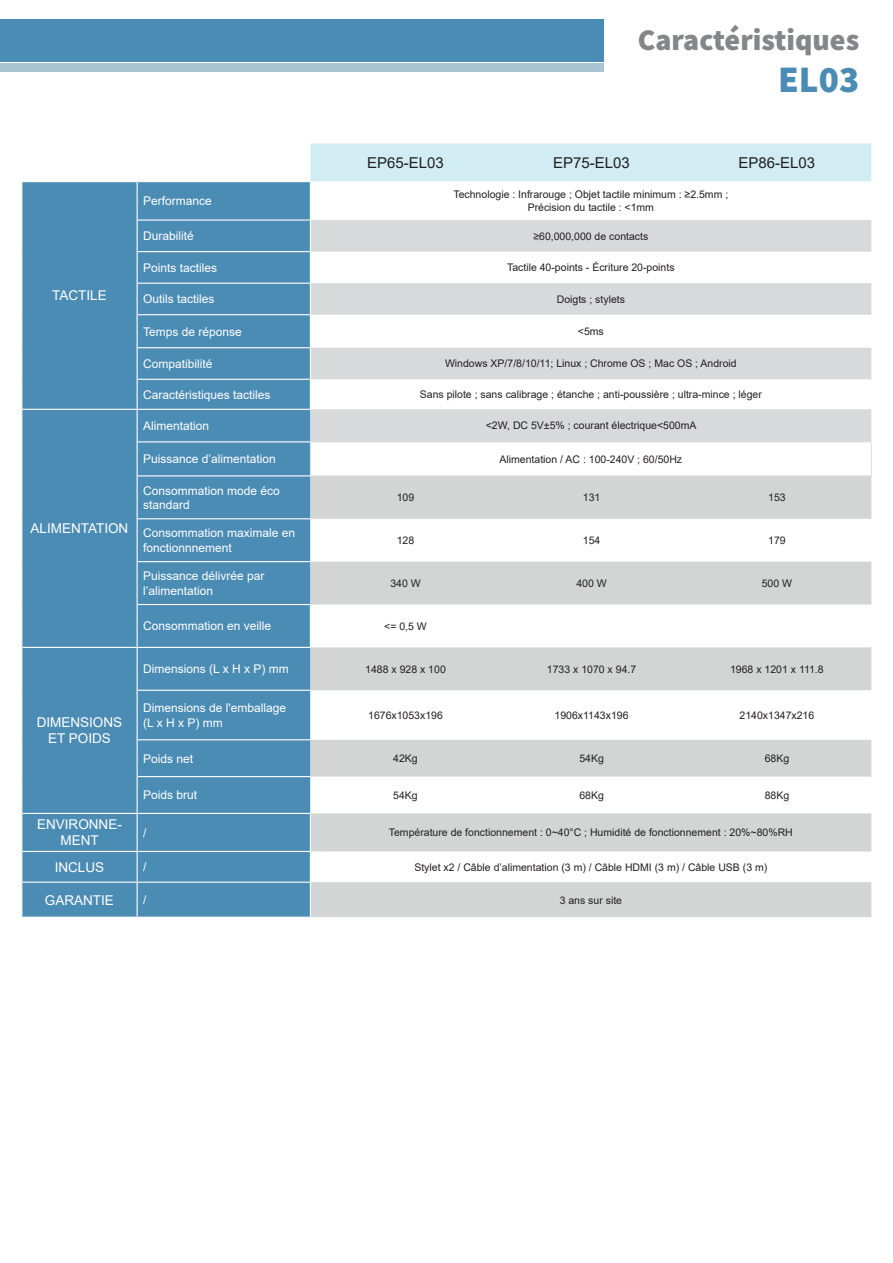
<style>
.page{position:relative;width:893px;height:1263px;background:#fff}
.page>*{position:absolute;margin:0;border:0;box-sizing:border-box;transform-origin:0 0}
.t1{font:900 37.5px "Source Sans Pro";color:#4b8cb4}
.t2{font:900 30px "Source Sans Pro";color:#848689}
.t3{font:15px "Arial";color:#231f20}
.t4{font:13.5px/16.2px "Arial";color:#fff;text-align:center}
.t5{font:12px/14.4px "Arial";color:#fff}
.t6{font:10.5px "Arial";color:#231f20}
</style>
<div class="page">
<div style="left:0;top:20px;width:604px;height:42px;background:#4b8cb4"></div>
<div style="left:0;top:63px;width:604px;height:9px;background:#a9c4d3"></div>
<div style="left:310px;top:144px;width:561px;height:38px;background:#d1edf3"></div>
<div style="left:22px;top:182px;width:288px;height:735px;background:#4b8cb4"></div>
<svg style="left:310px;top:220px;width:561px;height:221px;fill:#d8d9db"></svg>
<svg style="left:310px;top:476px;width:561px;height:441px;fill:#d2d5d4"></svg>
<hr style="left:138px;top:219px;width:172px;height:2px;background:#fff">
<hr style="left:138px;top:251px;width:172px;height:1px;background:#fff">
<hr style="left:138px;top:283px;width:172px;height:1px;background:#fff">
<hr style="left:138px;top:314px;width:172px;height:1px;background:#fff">
<hr style="left:138px;top:347px;width:172px;height:1px;background:#fff">
<hr style="left:138px;top:379px;width:172px;height:1px;background:#fff">
<hr style="left:22px;top:409px;width:115px;height:1px;background:#fff">
<hr style="left:137px;top:409px;width:174px;height:1px;background:#fff">
<hr style="left:138px;top:441px;width:172px;height:1px;background:#fff">
<hr style="left:138px;top:475px;width:172px;height:1px;background:#fff">
<hr style="left:138px;top:518px;width:172px;height:1px;background:#fff">
<hr style="left:138px;top:561px;width:172px;height:1px;background:#fff">
<hr style="left:138px;top:604px;width:173px;height:1px;background:#fff">
<hr style="left:310px;top:605px;width:1px;height:42px;background:#fff">
<hr style="left:22px;top:647px;width:115px;height:1px;background:#fff">
<hr style="left:137px;top:647px;width:174px;height:1px;background:#fff">
<hr style="left:138px;top:690px;width:172px;height:1px;background:#fff">
<hr style="left:138px;top:739px;width:172px;height:1px;background:#fff">
<hr style="left:138px;top:776px;width:172px;height:1px;background:#fff">
<hr style="left:22px;top:813px;width:115px;height:1px;background:#fff">
<hr style="left:137px;top:813px;width:174px;height:1px;background:#fff">
<hr style="left:310px;top:814px;width:1px;height:37px;background:#fff">
<hr style="left:22px;top:851px;width:115px;height:1px;background:#fff">
<hr style="left:137px;top:851px;width:174px;height:1px;background:#fff">
<hr style="left:137px;top:181px;width:174px;height:1px;background:#fff">
<hr style="left:137px;top:182px;width:1px;height:38px;background:#fff">
<hr style="left:137px;top:220px;width:1px;height:32px;background:#fff">
<hr style="left:310px;top:220px;width:1px;height:32px;background:#fff">
<hr style="left:137px;top:252px;width:1px;height:31px;background:#fff">
<hr style="left:310px;top:252px;width:1px;height:31px;background:#fff">
<hr style="left:137px;top:283px;width:1px;height:32px;background:#fff">
<hr style="left:310px;top:283px;width:1px;height:32px;background:#fff">
<hr style="left:137px;top:315px;width:1px;height:33px;background:#fff">
<hr style="left:310px;top:315px;width:1px;height:33px;background:#fff">
<hr style="left:137px;top:348px;width:1px;height:31px;background:#fff">
<hr style="left:310px;top:348px;width:1px;height:31px;background:#fff">
<hr style="left:137px;top:379px;width:1px;height:30px;background:#fff">
<hr style="left:310px;top:379px;width:1px;height:30px;background:#fff">
<hr style="left:137px;top:410px;width:1px;height:32px;background:#fff">
<hr style="left:137px;top:442px;width:1px;height:34px;background:#fff">
<hr style="left:137px;top:476px;width:1px;height:43px;background:#fff">
<hr style="left:137px;top:519px;width:1px;height:43px;background:#fff">
<hr style="left:137px;top:562px;width:1px;height:42px;background:#fff">
<hr style="left:137px;top:604px;width:1px;height:43px;background:#fff">
<hr style="left:137px;top:648px;width:1px;height:42px;background:#fff">
<hr style="left:137px;top:690px;width:1px;height:50px;background:#fff">
<hr style="left:137px;top:740px;width:1px;height:37px;background:#fff">
<hr style="left:137px;top:777px;width:1px;height:36px;background:#fff">
<hr style="left:137px;top:814px;width:1px;height:37px;background:#fff">
<svg style="left:137px;top:852px;width:1px;height:29px"></svg>
<hr style="left:310px;top:852px;width:1px;height:30px;background:#fff">
<hr style="left:137px;top:883px;width:1px;height:34px;background:#fff">
<hr style="left:310px;top:882px;width:1px;height:35px;background:#fff">
<hr style="left:22px;top:881px;width:115px;height:2px;background:#fff">
<hr style="left:137px;top:881px;width:173px;height:2px;background:#fff">
<hr style="left:310px;top:441px;width:191px;height:1px;background:#dddddb">
<hr style="left:501px;top:441px;width:181px;height:1px;background:#dddddb">
<hr style="left:682px;top:441px;width:190px;height:1px;background:#dddddb">
<hr style="left:871px;top:442px;width:1px;height:33px;background:#dddddb">
<hr style="left:310px;top:475px;width:191px;height:1px;background:#dddddb">
<hr style="left:501px;top:475px;width:181px;height:1px;background:#dddddb">
<hr style="left:682px;top:475px;width:190px;height:1px;background:#dddddb">
<hr style="left:310px;top:442px;width:1px;height:33px;background:#dddddb">
<p class="t2" style="left:638px;top:19px;width:223px">Caractéristiques</p>
<p class="t1" style="left:778px;top:54px;width:83px">EL03</p>
<p class="t4" style="left:52px;top:287px;width:56px">TACTILE</p>
<p class="t4" style="left:31px;top:520px;width:99px">ALIMENTATION</p>
<p class="t4" style="left:37px;top:714px;width:87px">DIMENSIONS<br>ET POIDS</p>
<p class="t5" style="left:143px;top:194px;width:70px">Performance</p>
<p class="t3" style="left:367px;top:152px;width:78px">EP65-EL03</p>
<p class="t3" style="left:553px;top:152px;width:78px">EP75-EL03</p>
<p class="t3" style="left:738px;top:152px;width:78px">EP86-EL03</p>
<p class="t6" style="left:453px;top:187px;width:276px">Technologie : Infrarouge ; Objet tactile minimum : ≥2.5mm ;</p>
<p class="t6" style="left:528px;top:200px;width:128px">Précision du tactile : &lt;1mm</p>
<p class="t5" style="left:143px;top:229px;width:52px">Durabilité</p>
<p class="t6" style="left:533px;top:229px;width:116px">≥60,000,000 de contacts</p>
<p class="t5" style="left:143px;top:260px;width:76px">Points tactiles</p>
<p class="t6" style="left:507px;top:260px;width:169px">Tactile 40-points - Écriture 20-points</p>
<p class="t5" style="left:143px;top:292px;width:73px">Outils tactiles</p>
<p class="t6" style="left:557px;top:292px;width:70px">Doigts ; stylets</p>
<p class="t5" style="left:143px;top:324px;width:100px">Temps de réponse</p>
<p class="t6" style="left:578px;top:324px;width:27px">&lt;5ms</p>
<p class="t5" style="left:143px;top:356px;width:71px">Compatibilité</p>
<p class="t6" style="left:445px;top:356px;width:293px">Windows XP/7/8/10/11; Linux ; Chrome OS ; Mac OS ; Android</p>
<p class="t5" style="left:143px;top:387px;width:129px">Caractéristiques tactiles</p>
<p class="t6" style="left:420px;top:387px;width:343px">Sans pilote ; sans calibrage ; étanche ; anti-poussière ; ultra-mince ; léger</p>
<p class="t5" style="left:143px;top:418px;width:68px">Alimentation</p>
<p class="t6" style="left:486px;top:418px;width:212px">&lt;2W, DC 5V±5% ; courant électrique&lt;500mA</p>
<p class="t5" style="left:143px;top:452px;width:134px">Puissance d’alimentation</p>
<p class="t6" style="left:499px;top:452px;width:184px">Alimentation / AC : 100-240V ; 60/50Hz</p>
<p class="t5" style="left:143px;top:483px;width:138px">Consommation mode éco standard</p>
<p class="t6" style="left:397px;top:490px;width:19px">109</p>
<p class="t6" style="left:583px;top:490px;width:19px">131</p>
<p class="t6" style="left:768px;top:490px;width:19px">153</p>
<p class="t5" style="left:143px;top:526px;width:154px">Consommation maximale en fonctionnnement</p>
<p class="t6" style="left:397px;top:533px;width:19px">128</p>
<p class="t6" style="left:583px;top:533px;width:19px">154</p>
<p class="t6" style="left:768px;top:533px;width:19px">179</p>
<p class="t5" style="left:143px;top:569px;width:123px">Puissance délivrée par l’alimentation</p>
<p class="t6" style="left:390px;top:576px;width:32px">340 W</p>
<p class="t6" style="left:576px;top:576px;width:32px">400 W</p>
<p class="t6" style="left:762px;top:576px;width:32px">500 W</p>
<p class="t5" style="left:143px;top:619px;width:130px">Consommation en veille</p>
<p class="t6" style="left:384px;top:619px;width:44px">&lt;= 0,5 W</p>
<p class="t5" style="left:143px;top:662px;width:147px">Dimensions (L x H x P) mm</p>
<p class="t6" style="left:365px;top:662px;width:82px">1488 x 928 x 100</p>
<p class="t6" style="left:547px;top:662px;width:91px">1733 x 1070 x 94.7</p>
<p class="t6" style="left:730px;top:662px;width:95px">1968 x 1201 x 111.8</p>
<p class="t5" style="left:143px;top:701px;width:145px">Dimensions de l'emballage</p>
<p class="t5" style="left:143px;top:715px;width:81px">(L x H x P) mm</p>
<p class="t6" style="left:368px;top:708px;width:76px">1676x1053x196</p>
<p class="t6" style="left:555px;top:708px;width:75px">1906x1143x196</p>
<p class="t6" style="left:739px;top:708px;width:76px">2140x1347x216</p>
<p class="t5" style="left:143px;top:751px;width:52px">Poids net</p>
<p class="t6" style="left:393px;top:751px;width:26px">42Kg</p>
<p class="t6" style="left:579px;top:751px;width:26px">54Kg</p>
<p class="t6" style="left:765px;top:751px;width:26px">68Kg</p>
<p class="t5" style="left:143px;top:788px;width:56px">Poids brut</p>
<p class="t6" style="left:393px;top:788px;width:26px">54Kg</p>
<p class="t6" style="left:579px;top:788px;width:26px">68Kg</p>
<p class="t6" style="left:765px;top:788px;width:26px">88Kg</p>
<p class="t4" style="left:37px;top:816px;width:86px">ENVIRONNE-<br>MENT</p>
<p class="t5" style="left:143px;top:825px;width:5px">/</p>
<p class="t6" style="left:389px;top:825px;width:405px">Température de fonctionnement : 0~40°C ; Humidité de fonctionnement : 20%~80%RH</p>
<p class="t4" style="left:55px;top:859px;width:51px">INCLUS</p>
<p class="t5" style="left:143px;top:860px;width:5px">/</p>
<p class="t6" style="left:414px;top:860px;width:355px">Stylet x2 / Câble d’alimentation (3 m) / Câble HDMI (3 m) / Câble USB (3 m)</p>
<p class="t4" style="left:45px;top:892px;width:71px">GARANTIE</p>
<p class="t5" style="left:143px;top:892px;width:5px">/</p>
<p class="t6" style="left:560px;top:892px;width:64px">3 ans sur site</p>
</div>
